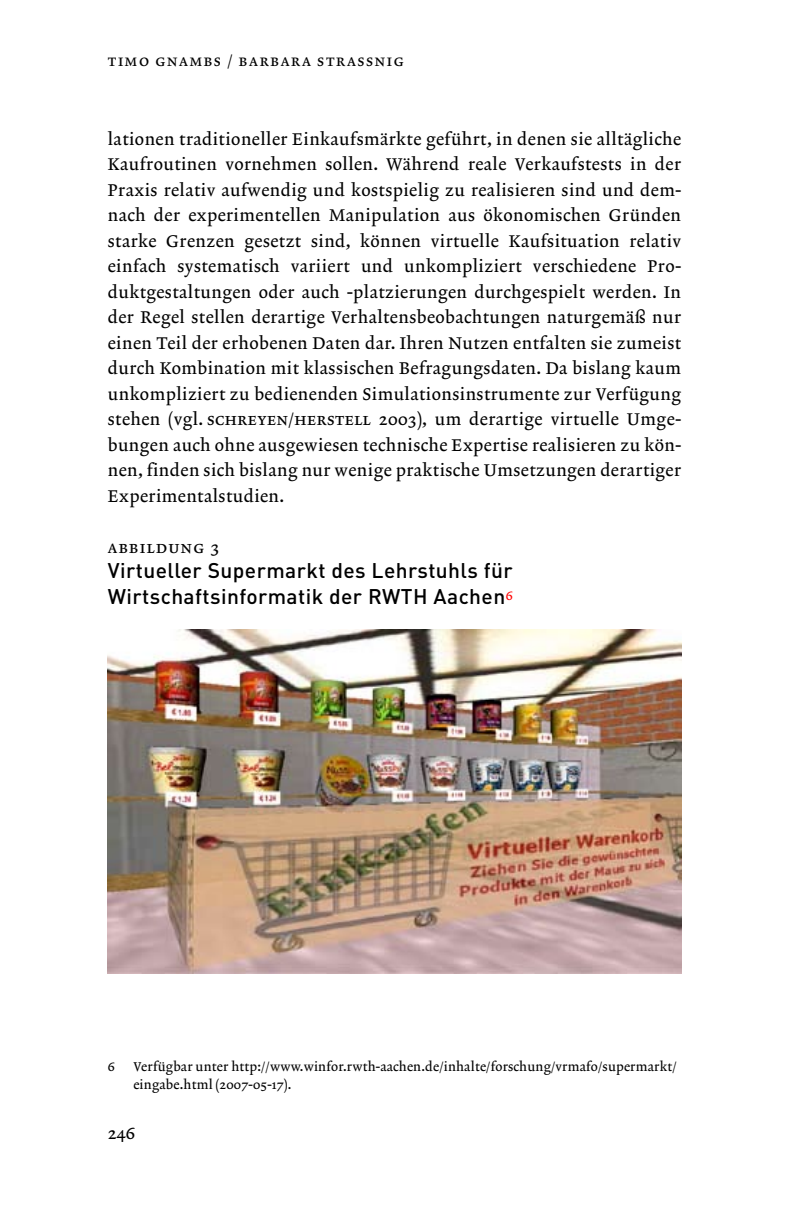
<style>
.page{position:relative;width:806px;height:1208px;background:#fff}
.page>*{position:absolute;margin:0;border:0;box-sizing:border-box;transform-origin:0 0}
.t1{font:500 21px/25.6px "DIN";letter-spacing:.02em;color:#000}
.t2{font:17.2px/25.6px "Lexicon No 2 Roman A Txt";letter-spacing:.025em;color:#000;text-align:justify}
.t3{font:17.2px "Lexicon No 2 Roman A Exp";letter-spacing:.075em;color:#000}
.t4{font:16px "Lexicon No 2 Roman A Exp";letter-spacing:.1em;color:#000}
.t5{font:13px/18px "Lexicon No 2 Roman A Txt";letter-spacing:.015em;color:#000}
.s1{font-family:"Lexicon No 2 Roman A Exp"}
</style>
<div class="page">
<img style="left:108px;top:629px;width:572px;height:344px">
<p class="t4" style="left:108px;top:51px;width:297px">timo gnambs / barbara strassnig</p>
<p class="t2" style="left:108px;top:127px;width:574px">lationen traditioneller Einkaufsmärkte geführt, in denen sie alltägliche Kaufroutinen vornehmen sollen. Während reale Verkaufstests in der Praxis relativ aufwendig und kostspielig zu realisieren sind und dem&shy;nach der experimentellen Manipulation aus ökonomischen Gründen starke Grenzen gesetzt sind, können virtuelle Kaufsituation relativ einfach systematisch variiert und unkompliziert verschiedene Pro&shy;duktgestaltungen oder auch -platzierungen durchgespielt werden. In der Regel stellen derartige Verhaltensbeobachtungen naturgemäß nur einen Teil der erhobenen Daten dar. Ihren Nutzen entfalten sie zumeist durch Kombination mit klassischen Befragungsdaten. Da bislang kaum unkompliziert zu bedienenden Simulationsinstrumente zur Verfügung stehen (vgl. <span class="s1">schreyen/herstell</span> 2003), um derartige virtuelle Umge&shy;bungen auch ohne ausgewiesen technische Expertise realisieren zu kön&shy;nen, finden sich bislang nur wenige praktische Umsetzungen derartiger Experimentalstudien.</p>
<p class="t3" style="left:108px;top:537px;width:113px">abbildung 3</p>
<p class="t1" style="left:108px;top:557px;width:406px">Virtueller Supermarkt des Lehrstuhls für<br>Wirtschaftsinformatik der RWTH Aachen<sup>6</sup></p>
<p class="t5" style="left:108px;top:1058px;width:9px">6</p>
<p class="t5" style="left:133px;top:1058px;width:544px">Verfügbar unter http://www.winfor.rwth-aachen.de/inhalte/forschung/vrmafo/supermarkt/ eingabe.html (2007-05-17).</p>
<p class="t2" style="left:108px;top:1121px;width:29px">246</p>
</div>
